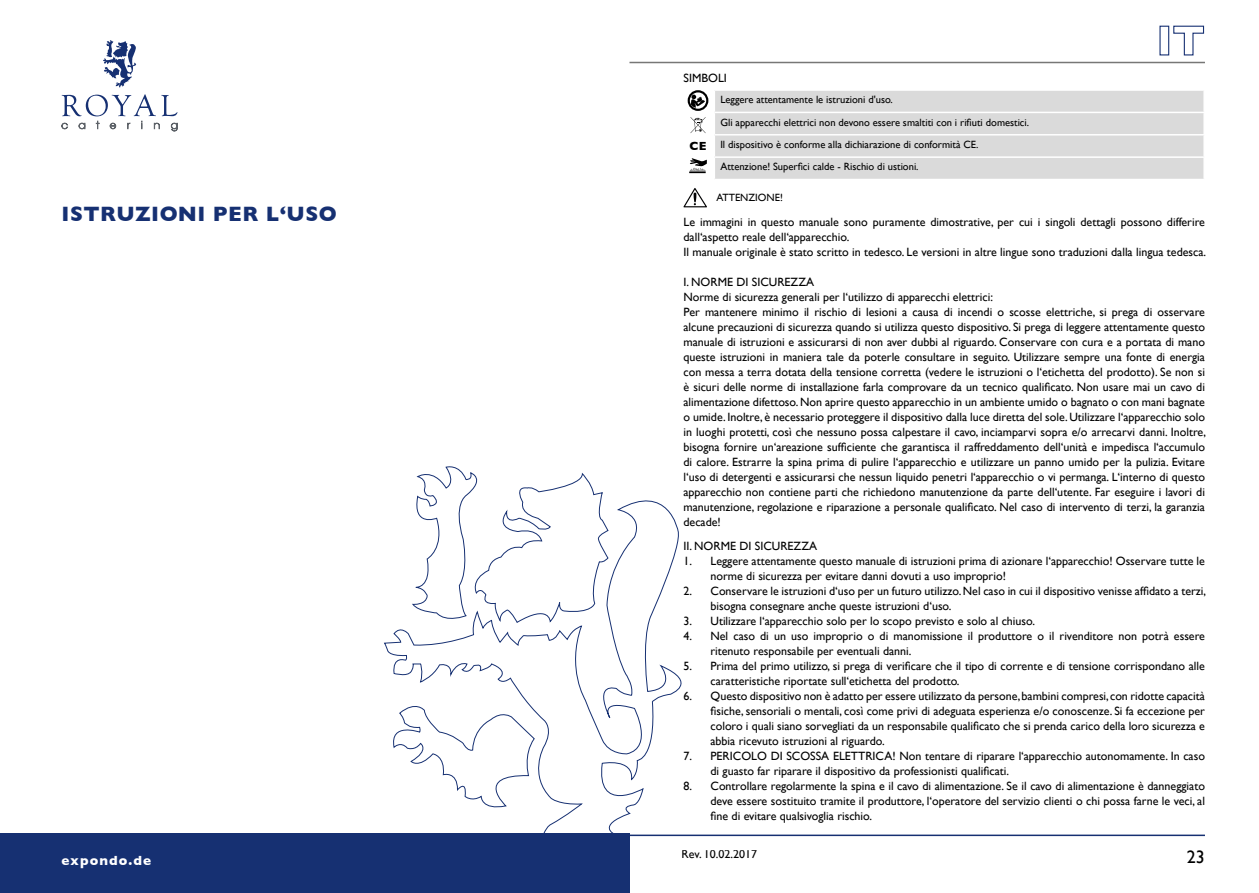
<style>
.page{position:relative;width:1259px;height:893px;background:#fff}
.page>*{position:absolute;margin:0;border:0;box-sizing:border-box;transform-origin:0 0}
.t1{font:700 21.15px "Gill Sans";letter-spacing:.025em;color:#163072}
.t2{font:18px "Gill Sans";color:#000}
.t3{font:700 13.5px "Gill Sans";letter-spacing:.08em;color:#fff}
.t4{font:12px/15px "Gill Sans";color:#000}
.t5{font:700 12px "Gill Sans";color:#000}
.t6{font:10.5px/22.4px "Gill Sans";color:#000}
</style>
<div class="page">
<svg style="left:384px;top:500px;width:316px;height:393px"></svg>
<svg style="left:389px;top:700px;width:146px;height:111px"></svg>
<svg style="left:412px;top:466px;width:197px;height:158px"></svg>
<div style="left:0;top:833px;width:629px;height:60px;background:#163072"></div>
<svg style="left:103px;top:40px;width:34px;height:48px"></svg>
<svg style="left:61px;top:94px;width:117px;height:38px"></svg>
<div style="left:1159px;top:26px;width:10px;height:29px;border:1px solid #163072"></div>
<svg style="left:1173px;top:25px;width:31px;height:31px"></svg>
<hr style="left:629px;top:62px;width:576px;height:1px;background:#777776">
<hr style="left:617px;top:835px;width:588px;height:1px;background:#163072">
<svg style="left:683px;top:188px;width:24px;height:19px"></svg>
<svg style="left:687px;top:90px;width:517px;height:89px;background:#ddd"></svg>
<h1 class="t1" style="left:61px;top:201px;width:277px">ISTRUZIONI PER L‘USO</h1>
<p class="t3" style="left:61px;top:852px;width:91px">expondo.de</p>
<p class="t4" style="left:683px;top:70px;width:45px">SIMBOLI</p>
<p class="t5" style="left:689px;top:139px;width:18px">CE</p>
<p class="t6" style="left:720px;top:88px;width:310px">Leggere attentamente le istruzioni d'uso.<br>Gli apparecchi elettrici non devono essere smaltiti con i rifiuti domestici.<br>Il dispositivo è conforme alla dichiarazione di conformità CE.<br>Attenzione! Superfici calde - Rischio di ustioni.</p>
<p class="t6" style="left:716px;top:186px;width:68px">ATTENZIONE!</p>
<p class="t4" style="left:683px;top:215px;width:524px">Le immagini in questo manuale sono puramente dimostrative, per cui i singoli dettagli possono differire dall‘aspetto reale dell‘apparecchio.<br>Il manuale originale è stato scritto in tedesco. Le versioni in altre lingue sono traduzioni dalla lingua tedesca.</p>
<p class="t4" style="left:683px;top:275px;width:524px">I. NORME DI SICUREZZA<br>Norme di sicurezza generali per l‘utilizzo di apparecchi elettrici:<br>Per mantenere minimo il rischio di lesioni a causa di incendi o scosse elettriche, si prega di osservare alcune precauzioni di sicurezza quando si utilizza questo dispositivo. Si prega di leggere attentamente questo manuale di istruzioni e assicurarsi di non aver dubbi al riguardo. Conservare con cura e a portata di mano queste istruzioni in maniera tale da poterle consultare in seguito. Utilizzare sempre una fonte di energia con messa a terra dotata della tensione corretta (vedere le istruzioni o l‘etichetta del prodotto). Se non si è sicuri delle norme di installazione farla comprovare da un tecnico qualificato. Non usare mai un cavo di alimentazione difettoso. Non aprire questo apparecchio in un ambiente umido o bagnato o con mani bagnate o umide. Inoltre, è necessario proteggere il dispositivo dalla luce diretta del sole. Utilizzare l‘apparecchio solo in luoghi protetti, così che nessuno possa calpestare il cavo, inciamparvi sopra e/o arrecarvi danni. Inoltre, bisogna fornire un‘areazione sufficiente che garantisca il raffreddamento dell‘unità e impedisca l‘accumulo di calore. Estrarre la spina prima di pulire l‘apparecchio e utilizzare un panno umido per la pulizia. Evitare l‘uso di detergenti e assicurarsi che nessun liquido penetri l‘apparecchio o vi permanga. L‘interno di questo apparecchio non contiene parti che richiedono manutenzione da parte dell‘utente. Far eseguire i lavori di manutenzione, regolazione e riparazione a personale qualificato. Nel caso di intervento di terzi, la garanzia decade!</p>
<p class="t4" style="left:683px;top:539px;width:135px">II. NORME DI SICUREZZA</p>
<p class="t4" style="left:710px;top:554px;width:496px;text-indent:-27px">1. Leggere attentamente questo manuale di istruzioni prima di azionare l‘apparecchio! Osservare tutte le norme di sicurezza per evitare danni dovuti a uso improprio!</p>
<p class="t4" style="left:710px;top:584px;width:497px;text-indent:-27px">2. Conservare le istruzioni d‘uso per un futuro utilizzo. Nel caso in cui il dispositivo venisse affidato a terzi, bisogna consegnare anche queste istruzioni d‘uso.</p>
<p class="t4" style="left:683px;top:614px;width:353px">3. Utilizzare l‘apparecchio solo per lo scopo previsto e solo al chiuso.</p>
<p class="t4" style="left:710px;top:629px;width:496px;text-indent:-27px">4. Nel caso di un uso improprio o di manomissione il produttore o il rivenditore non potrà essere ritenuto responsabile per eventuali danni.</p>
<p class="t4" style="left:710px;top:659px;width:496px;text-indent:-27px">5. Prima del primo utilizzo, si prega di verificare che il tipo di corrente e di tensione corrispondano alle caratteristiche riportate sull‘etichetta del prodotto.</p>
<p class="t4" style="left:710px;top:689px;width:496px;text-align:justify;text-indent:-27px">6. Questo dispositivo non è adatto per essere utilizzato da persone, bambini compresi, con ridotte capacità fisiche, sensoriali o mentali, così come privi di adeguata esperienza e/o conoscenze. Si fa eccezione per coloro i quali siano sorvegliati da un responsabile qualificato che si prenda carico della loro sicurezza e abbia ricevuto istruzioni al riguardo.</p>
<p class="t4" style="left:710px;top:749px;width:496px;text-indent:-27px">7. PERICOLO DI SCOSSA ELETTRICA! Non tentare di riparare l‘apparecchio autonomamente. In caso di guasto far riparare il dispositivo da professionisti qualificati.</p>
<p class="t4" style="left:710px;top:779px;width:496px;text-align:justify;text-indent:-27px">8. Controllare regolarmente la spina e il cavo di alimentazione. Se il cavo di alimentazione è danneggiato deve essere sostituito tramite il produttore, l‘operatore del servizio clienti o chi possa farne le veci, al fine di evitare qualsivoglia rischio.</p>
<p class="t4" style="left:681px;top:847px;width:77px">Rev. 10.02.2017</p>
<h2 class="t2" style="left:1187px;top:846px;width:19px">23</h2>
</div>
